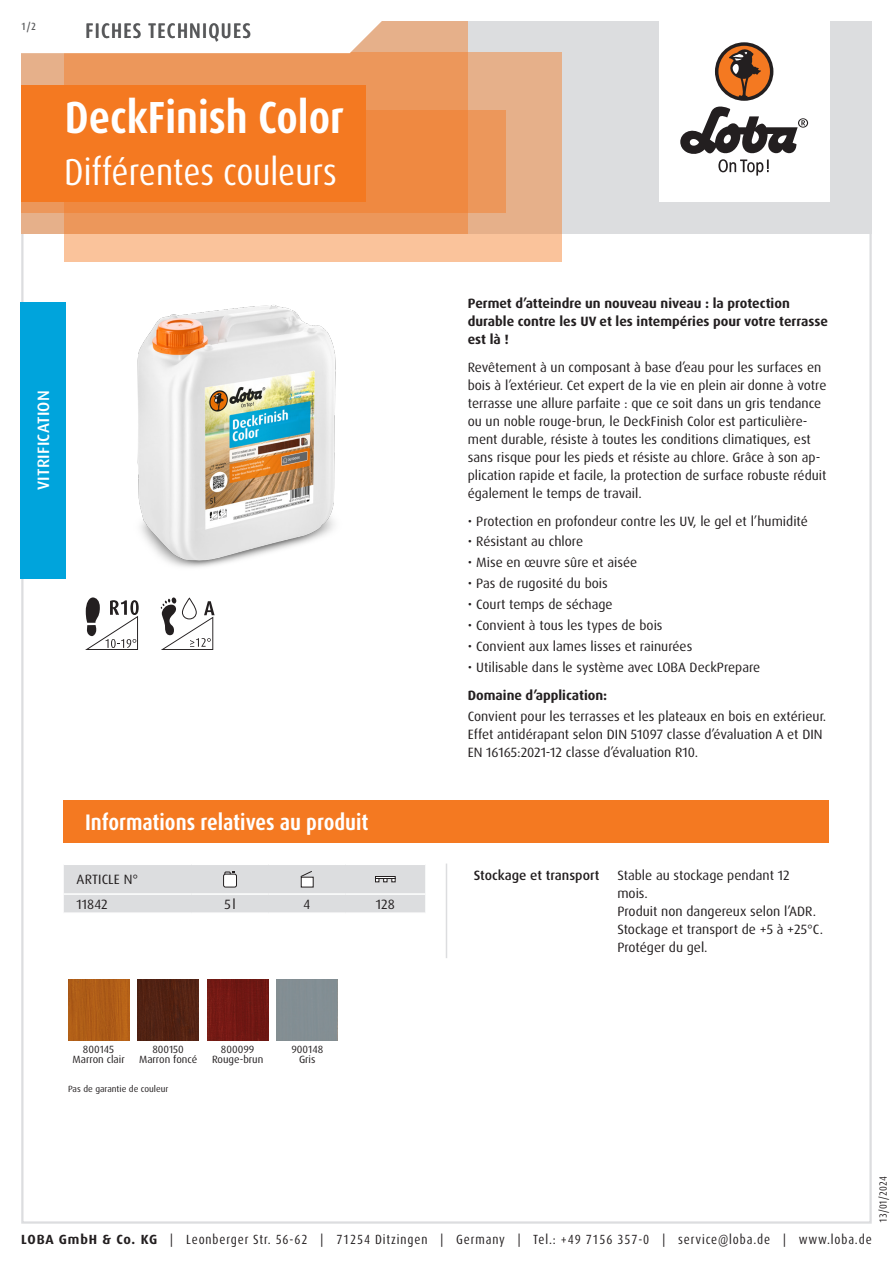
<style>
.page{position:relative;width:893px;height:1263px;background:#fff}
.page>*{position:absolute;margin:0;border:0;box-sizing:border-box;transform-origin:0 0}
.Produktname_weiss{font:700 condensed 45px "Dax Pro";color:#fff}
.Variante_weiss{font:condensed 37.5px "Dax Pro";color:#fff}
.Abschnitt{font:700 condensed 22.5px "Dax Pro";color:#fff}
.TI{font:500 condensed 21px "Dax Pro";letter-spacing:.06em;color:#57585a}
.Produktart_Versiegelung{font:500 16.5px "Dax Pro";letter-spacing:.01em;color:#fff}
.Text{font:13.5px/18px "Dax Pro";color:#231f20}
.Text_Bold{font:700 13.5px/18px "Dax Pro";color:#231f20}
.Text_ohne_Silbentrennung{font:13.5px/18px "Dax Pro";color:#231f20}
.Text_Medium{font:500 13.5px "Dax Pro";color:#231f20}
.Text_Großbuchstaben{font:13.5px "Dax Pro";letter-spacing:.01em;color:#231f20}
.Text_zentriert{font:13.5px "Dax Pro";color:#231f20}
.t1{font:condensed 13.35px "Dax Pro";letter-spacing:.065em;color:#231f20}
.Legende{font:10.5px "Dax Pro";color:#231f20}
.t2{font:condensed 10.5px "Dax Pro";color:#231f20}
.t3{font:500 condensed 10.5px "Dax Pro";color:#57585a}
.Footnote{font:9px "Dax Pro";color:#231f20}
.s1{font-weight:700;font-stretch:normal}
</style>
<div class="page">
<hr style="left:446px;top:863px;width:1px;height:95px;background:#dcdddf">
<svg style="left:64px;top:865px;width:361px;height:48px;background:#dcdddf"></svg>
<div style="left:375px;top:876px;width:21px;height:3px;border:1px solid #231f20"></div>
<div style="left:64px;top:800px;width:765px;height:42px;background:#f47921"></div>
<img style="left:68px;top:979px;width:61px;height:61px">
<img style="left:138px;top:979px;width:61px;height:61px">
<img style="left:207px;top:979px;width:61px;height:61px">
<div style="left:277px;top:979px;width:61px;height:61px;background:#838e93"></div>
<svg style="left:85px;top:597px;width:54px;height:53px"></svg>
<svg style="left:161px;top:597px;width:54px;height:53px"></svg>
<img style="left:137px;top:305px;width:199px;height:263px">
<div style="left:20px;top:302px;width:46px;height:276px;background:#00a4dc"></div>
<div style="left:21px;top:21px;width:851px;height:213px;background:#dcdddf"></div>
<div style="left:659px;top:0;width:170px;height:202px;background:#fff"></div>
<svg style="left:680px;top:106px;width:128px;height:70px"></svg>
<div style="left:715px;top:42px;width:58px;height:59px;background:#231f20;border-radius:50%"></div>
<svg style="left:718px;top:45px;width:52px;height:52px"></svg>
<div style="left:64px;top:52px;width:497px;height:209px;background:linear-gradient(to right,#fec79f,#efb992)"></div>
<div style="left:21px;top:111px;width:485px;height:102px;background:#ec975b"></div>
<svg style="left:21px;top:21px;width:447px;height:213px;background:#ec9456"></svg>
<svg style="left:21px;top:21px;width:411px;height:34px;background:#faede4"></svg>
<div style="left:21px;top:85px;width:345px;height:117px;background:#f47921"></div>
<p class="t3" style="left:21px;top:19px;width:16px">1/2</p>
<p class="TI" style="left:86px;top:17px;width:167px">FICHES TECHNIQUES</p>
<p class="Produktname_weiss" style="left:65px;top:89px;width:281px">DeckFinish Color</p>
<p class="Variante_weiss" style="left:64px;top:148px;width:274px">Différentes couleurs</p>
<p class="Produktart_Versiegelung" style="left:33px;top:490px;width:101px;rotate:-90deg">VITRIFICATION</p>
<p class="Abschnitt" style="left:85px;top:808px;width:285px">Informations relatives au produit</p>
<p class="Text_Großbuchstaben" style="left:77px;top:871px;width:63px">ARTICLE N°</p>
<p class="Text" style="left:77px;top:895px;width:33px">11842</p>
<p class="Text_zentriert" style="left:224px;top:895px;width:13px">5l</p>
<p class="Text_zentriert" style="left:304px;top:895px;width:8px">4</p>
<p class="Text_zentriert" style="left:376px;top:895px;width:20px">128</p>
<p class="Legende" style="left:83px;top:1042px;width:33px">800145</p>
<p class="Legende" style="left:73px;top:1053px;width:54px">Marron clair</p>
<p class="Legende" style="left:152px;top:1042px;width:33px">800150</p>
<p class="Legende" style="left:139px;top:1053px;width:60px">Marron foncé</p>
<p class="Footnote" style="left:68px;top:1083px;width:102px">Pas de garantie de couleur</p>
<p class="Legende" style="left:221px;top:1042px;width:35px">800099</p>
<p class="Legende" style="left:212px;top:1053px;width:53px">Rouge-brun</p>
<p class="Legende" style="left:291px;top:1042px;width:33px">900148</p>
<p class="Legende" style="left:299px;top:1053px;width:18px">Gris</p>
<p class="Text_Bold" style="left:468px;top:295px;width:362px">Permet d’atteindre un nouveau niveau : la protection durable contre les UV et les intempéries pour votre terrasse est là !</p>
<p class="Text" style="left:468px;top:358px;width:360px">Revêtement à un composant à base d’eau pour les surfaces en bois à l’extérieur. Cet expert de la vie en plein air donne à votre terrasse une allure parfaite : que ce soit dans un gris tendance ou un noble rouge-brun, le DeckFinish Color est particulière&shy;ment durable, résiste à toutes les conditions climatiques, est sans risque pour les pieds et résiste au chlore. Grâce à son ap&shy;plication rapide et facile, la protection de surface robuste réduit également le temps de travail.</p>
<p class="Text" style="left:468px;top:512px;width:342px">• Protection en profondeur contre les UV, le gel et l’humidité</p>
<p class="Text" style="left:468px;top:533px;width:117px">• Résistant au chlore</p>
<p class="Text" style="left:468px;top:554px;width:171px">• Mise en œuvre sûre et aisée</p>
<p class="Text" style="left:468px;top:575px;width:142px">• Pas de rugosité du bois</p>
<p class="Text" style="left:468px;top:596px;width:146px">• Court temps de séchage</p>
<p class="Text" style="left:468px;top:617px;width:196px">• Convient à tous les types de bois</p>
<p class="Text" style="left:468px;top:638px;width:226px">• Convient aux lames lisses et rainurées</p>
<p class="Text" style="left:468px;top:659px;width:294px">• Utilisable dans le système avec LOBA DeckPrepare</p>
<p class="Text_Bold" style="left:468px;top:686px;width:141px">Domaine d’application:</p>
<p class="Text" style="left:468px;top:708px;width:360px">Convient pour les terrasses et les plateaux en bois en extérieur.<br>Effet antidérapant selon DIN 51097 classe d’évaluation A et DIN<br>EN 16165:2021-12 classe d’évaluation R10.</p>
<p class="Text_Medium" style="left:474px;top:867px;width:127px">Stockage et transport</p>
<p class="Text_ohne_Silbentrennung" style="left:617px;top:866px;width:174px">Stable au stockage pendant 12 mois.</p>
<p class="Text_ohne_Silbentrennung" style="left:617px;top:902px;width:200px">Produit non dangereux selon l’ADR.</p>
<p class="Text_ohne_Silbentrennung" style="left:617px;top:920px;width:207px">Stockage et transport de +5 à +25°C.<br>Protéger du gel.</p>
<p class="t2" style="left:876px;top:1222px;width:48px;rotate:-90deg">13/01/2024</p>
<p class="t1" style="left:21px;top:1230px;width:852px"><span class="s1">LOBA GmbH &amp; Co. KG</span> | Leonberger Str. 56-62 | 71254 Ditzingen | Germany | Tel.: +49 7156 357-0 | service@loba.de | www.loba.de</p>
</div>
